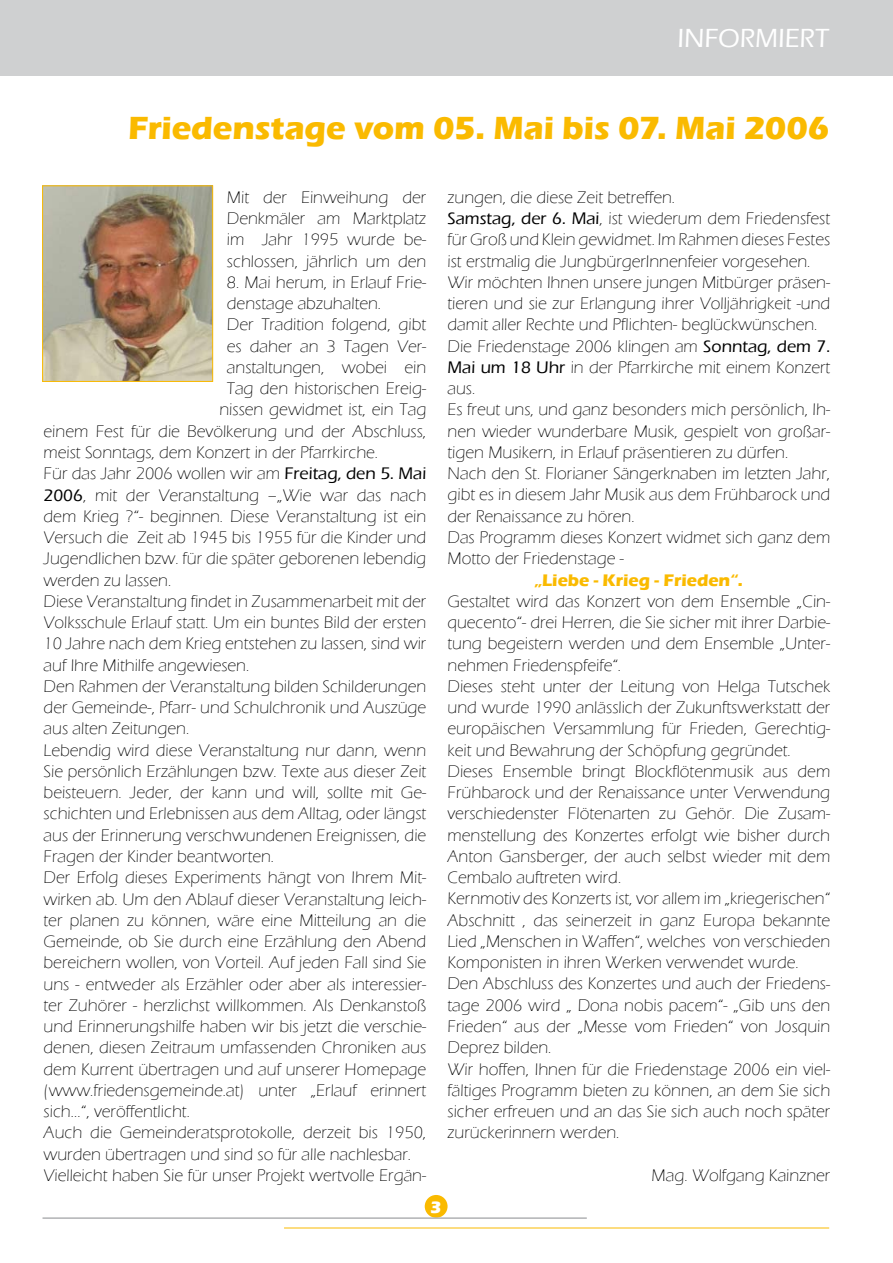
<style>
.page{position:relative;width:893px;height:1263px;background:#fff}
.page>*{position:absolute;margin:0;border:0;box-sizing:border-box;transform-origin:0 0}
.t1{font:700 33px "Eras ITC";letter-spacing:-.005em;color:#faba00}
.t2{font:500 27px "Eras ITC";color:#fff}
.t3{font:300 17.25px/21.3px "Eras ITC";color:#000}
.t4{font:700 17.25px "Eras ITC";color:#faba00}
.t5{font:700 17.25px "Eras ITC";color:#fff}
.s1{font-weight:500}
</style>
<div class="page">
<div style="left:0;top:0;width:893px;height:75px;background:#cfd0d1"></div>
<div style="left:425px;top:1195px;width:23px;height:23px;background:#faba00;border-radius:50%"></div>
<hr style="left:284px;top:1227px;width:545px;height:1px;background:#faba00">
<hr style="left:43px;top:1217px;width:544px;height:2px;background:#b1b2b4">
<img style="left:45px;top:188px;width:166px;height:191px">
<h2 class="t2" style="left:677px;top:23px;width:153px">INFORMIERT</h2>
<h1 class="t1" style="left:128px;top:109px;width:702px">Friedenstage vom 05. Mai bis 07. Mai 2006</h1>
<p class="t3" style="left:227px;top:187px;width:201px;text-align:justify">Mit der Einweihung der Denkmäler am Marktplatz im Jahr 1995 wurde be&shy;schlossen, jährlich um den</p>
<p class="t3" style="left:227px;top:272px;width:201px">8. Mai herum, in Erlauf Frie-</p>
<p class="t3" style="left:227px;top:293px;width:156px">denstage abzuhalten.</p>
<p class="t3" style="left:227px;top:314px;width:201px">Der Tradition folgend, gibt</p>
<p class="t3" style="left:227px;top:336px;width:201px">es daher an 3 Tagen Ver-</p>
<p class="t3" style="left:227px;top:357px;width:201px">anstaltungen, wobei ein</p>
<p class="t3" style="left:227px;top:378px;width:201px">Tag den historischen Ereig-</p>
<p class="t3" style="left:219px;top:399px;width:208px">nissen gewidmet ist, ein Tag</p>
<p class="t3" style="left:44px;top:421px;width:384px">einem Fest für die Bevölkerung und der Abschluss,</p>
<p class="t3" style="left:44px;top:442px;width:336px">meist Sonntags, dem Konzert in der Pfarrkirche.</p>
<p class="t3" style="left:44px;top:463px;width:384px">Für das Jahr 2006 wollen wir am <span class="s1">Freitag, den 5. Mai</span></p>
<p class="t3" style="left:44px;top:484px;width:384px"><span class="s1">2006</span>, mit der Veranstaltung –„Wie war das nach</p>
<p class="t3" style="left:44px;top:506px;width:384px">dem Krieg ?“- beginnen. Diese Veranstaltung ist ein</p>
<p class="t3" style="left:44px;top:527px;width:384px">Versuch die Zeit ab 1945 bis 1955 für die Kinder und</p>
<p class="t3" style="left:44px;top:548px;width:384px">Jugendlichen bzw. für die später geborenen lebendig</p>
<p class="t3" style="left:44px;top:569px;width:129px">werden zu lassen.</p>
<p class="t3" style="left:44px;top:591px;width:384px">Diese Veranstaltung findet in Zusammenarbeit mit der</p>
<p class="t3" style="left:44px;top:612px;width:384px">Volksschule Erlauf statt. Um ein buntes Bild der ersten</p>
<p class="t3" style="left:44px;top:633px;width:384px">10 Jahre nach dem Krieg entstehen zu lassen, sind wir</p>
<p class="t3" style="left:44px;top:654px;width:207px">auf Ihre Mithilfe angewiesen.</p>
<p class="t3" style="left:44px;top:676px;width:384px">Den Rahmen der Veranstaltung bilden Schilderungen</p>
<p class="t3" style="left:44px;top:697px;width:384px">der Gemeinde-, Pfarr- und Schulchronik und Auszüge</p>
<p class="t3" style="left:44px;top:718px;width:147px">aus alten Zeitungen.</p>
<p class="t3" style="left:44px;top:739px;width:384px">Lebendig wird diese Veranstaltung nur dann, wenn</p>
<p class="t3" style="left:44px;top:761px;width:384px">Sie persönlich Erzählungen bzw. Texte aus dieser Zeit</p>
<p class="t3" style="left:44px;top:782px;width:384px">beisteuern. Jeder, der kann und will, sollte mit Ge-</p>
<p class="t3" style="left:44px;top:803px;width:384px">schichten und Erlebnissen aus dem Alltag, oder längst</p>
<p class="t3" style="left:44px;top:824px;width:384px">aus der Erinnerung verschwundenen Ereignissen, die</p>
<p class="t3" style="left:44px;top:846px;width:232px">Fragen der Kinder beantworten.</p>
<p class="t3" style="left:44px;top:867px;width:384px">Der Erfolg dieses Experiments hängt von Ihrem Mit-</p>
<p class="t3" style="left:44px;top:888px;width:384px">wirken ab. Um den Ablauf dieser Veranstaltung leich-</p>
<p class="t3" style="left:44px;top:910px;width:384px">ter planen zu können, wäre eine Mitteilung an die</p>
<p class="t3" style="left:44px;top:931px;width:384px">Gemeinde, ob Sie durch eine Erzählung den Abend</p>
<p class="t3" style="left:44px;top:952px;width:384px">bereichern wollen, von Vorteil. Auf jeden Fall sind Sie</p>
<p class="t3" style="left:44px;top:973px;width:384px">uns - entweder als Erzähler oder aber als interessier-</p>
<p class="t3" style="left:44px;top:995px;width:384px">ter Zuhörer - herzlichst willkommen. Als Denkanstoß</p>
<p class="t3" style="left:44px;top:1016px;width:384px">und Erinnerungshilfe haben wir bis jetzt die verschie-</p>
<p class="t3" style="left:44px;top:1037px;width:384px">denen, diesen Zeitraum umfassenden Chroniken aus</p>
<p class="t3" style="left:44px;top:1058px;width:384px">dem Kurrent übertragen und auf unserer Homepage</p>
<p class="t3" style="left:44px;top:1080px;width:384px">(www.friedensgemeinde.at) unter „Erlauf erinnert</p>
<p class="t3" style="left:44px;top:1101px;width:148px">sich...“, veröffentlicht.</p>
<p class="t3" style="left:44px;top:1122px;width:384px">Auch die Gemeinderatsprotokolle, derzeit bis 1950,</p>
<p class="t3" style="left:44px;top:1143px;width:369px">wurden übertragen und sind so für alle nachlesbar.</p>
<p class="t3" style="left:44px;top:1165px;width:384px">Vielleicht haben Sie für unser Projekt wertvolle Ergän-</p>
<p class="t3" style="left:448px;top:187px;width:384px">zungen, die diese Zeit betreffen.<br><span class="s1">Samstag, der 6. Mai</span>, ist wiederum dem Friedensfest für Groß und Klein gewidmet. Im Rahmen dieses Festes ist erstmalig die JungbürgerInnenfeier vorgesehen.<br>Wir möchten Ihnen unsere jungen Mitbürger präsen&shy;tieren und sie zur Erlangung ihrer Volljährigkeit -und damit aller Rechte und Pflichten- beglückwünschen.<br>Die Friedenstage 2006 klingen am <span class="s1">Sonntag, dem 7.<br>Mai um 18 Uhr</span> in der Pfarrkirche mit einem Konzert aus.<br>Es freut uns, und ganz besonders mich persönlich, Ih&shy;nen wieder wunderbare Musik, gespielt von großar&shy;tigen Musikern, in Erlauf präsentieren zu dürfen.<br>Nach den St. Florianer Sängerknaben im letzten Jahr, gibt es in diesem Jahr Musik aus dem Frühbarock und der Renaissance zu hören.<br>Das Programm dieses Konzert widmet sich ganz dem Motto der Friedenstage -</p>
<p class="t4" style="left:535px;top:570px;width:210px">„Liebe - Krieg - Frieden“.</p>
<p class="t3" style="left:447px;top:591px;width:384px">Gestaltet wird das Konzert von dem Ensemble „Cin&shy;quecento“- drei Herren, die Sie sicher mit ihrer Darbie&shy;tung begeistern werden und dem Ensemble „Unter&shy;nehmen Friedenspfeife“.<br>Dieses steht unter der Leitung von Helga Tutschek und wurde 1990 anlässlich der Zukunftswerkstatt der europäischen Versammlung für Frieden, Gerechtig&shy;keit und Bewahrung der Schöpfung gegründet.<br>Dieses Ensemble bringt Blockflötenmusik aus dem Frühbarock und der Renaissance unter Verwendung verschiedenster Flötenarten zu Gehör. Die Zusam&shy;menstellung des Konzertes erfolgt wie bisher durch Anton Gansberger, der auch selbst wieder mit dem Cembalo auftreten wird.<br>Kernmotiv des Konzerts ist, vor allem im „kriegerischen“ Abschnitt , das seinerzeit in ganz Europa bekannte Lied „Menschen in Waffen“, welches von verschieden Komponisten in ihren Werken verwendet wurde.<br>Den Abschluss des Konzertes und auch der Friedens&shy;tage 2006 wird „ Dona nobis pacem“- „Gib uns den Frieden“ aus der „Messe vom Frieden“ von Josquin Deprez bilden.<br>Wir hoffen, Ihnen für die Friedenstage 2006 ein viel&shy;fältiges Programm bieten zu können, an dem Sie sich sicher erfreuen und an das Sie sich auch noch später zurückerinnern werden.</p>
<p class="t3" style="left:651px;top:1165px;width:180px">Mag. Wolfgang Kainzner</p>
<p class="t5" style="left:430px;top:1198px;width:13px">3</p>
</div>
